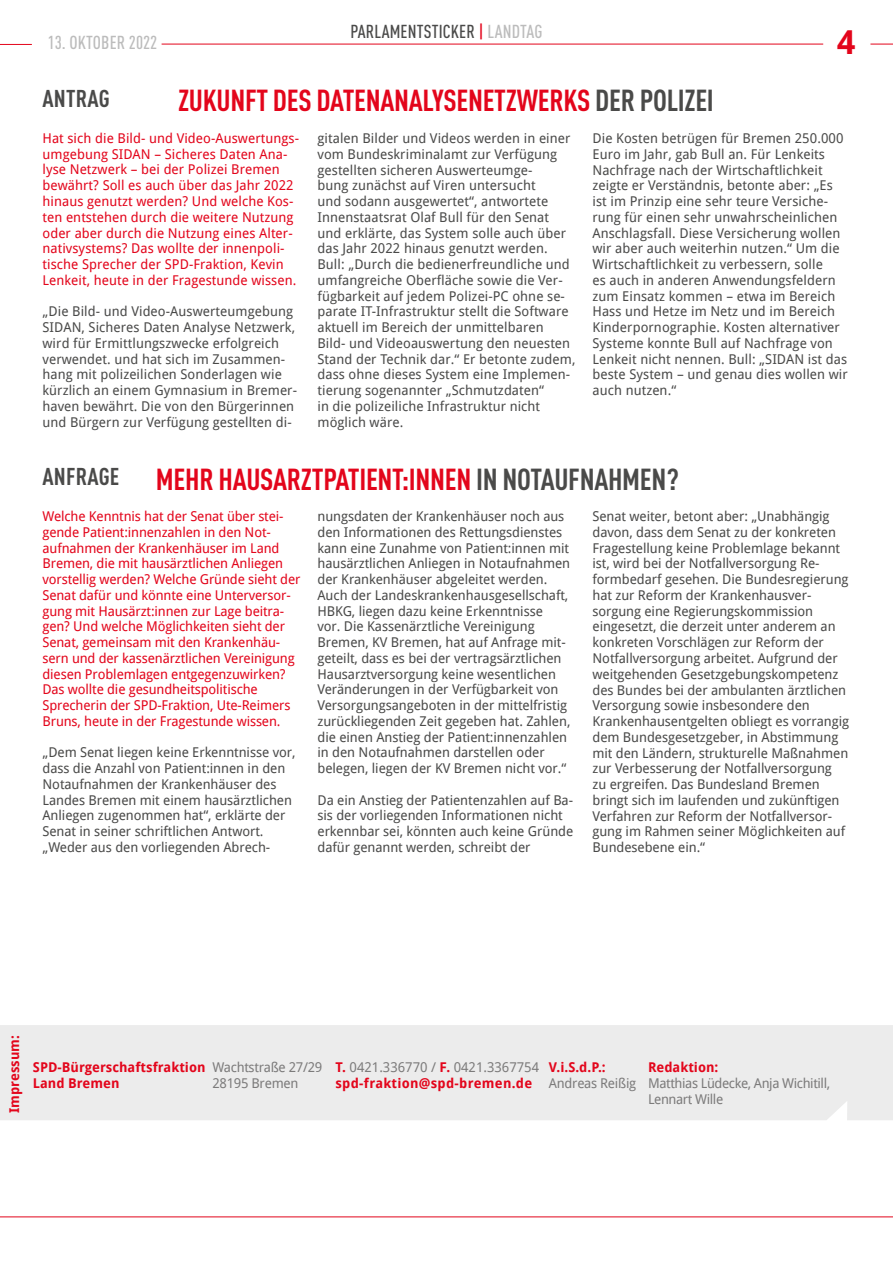
<style>
.page{position:relative;width:893px;height:1263px;background:#fff}
.page>*{position:absolute;margin:0;border:0;box-sizing:border-box;transform-origin:0 0}
.t1{font:700 33px "Droid Sans Pro";color:#e3051b}
.t2{font:700 condensed 30px "DINOT";letter-spacing:-.01em;color:#e3051b}
.t3{font:700 condensed 24px "DINOT";letter-spacing:.01em;color:#4a4a49}
.t4{font:500 condensed 18.6px "DINOT";letter-spacing:.01em;color:#4a4a49}
.t5{font:500 condensed 18.6px "DINOT";letter-spacing:.005em;color:#bcbcbc}
.t6{font:13.5px/15.8px "Droid Sans Pro";letter-spacing:-.005em;color:#4a4a49}
.t7{font:13.5px/15.8px "Droid Sans Pro";letter-spacing:-.01em;color:#e3051b}
.t8{font:13.5px/15.8px "Droid Sans Pro";letter-spacing:-.03em;color:#7c7b7b}
.t9{font:700 13.5px/15.8px "Droid Sans Pro";color:#e3051b}
.t10{font:700 13.5px/15.8px "Droid Sans Pro";letter-spacing:.02em;color:#e3051b}
.s1{color:#e3051b}
.s2{color:#bcbcbc}
.s3{color:#4a4a49}
.s4{font-size:24px;color:#4a4a49}
.s5{font-weight:400;color:#7c7b7b}
</style>
<div class="page">
<hr style="left:0;top:1216px;width:893px;height:1px;background:#e3051b">
<hr style="left:162px;top:44px;width:661px;height:1px;background:#e3051b">
<hr style="left:0;top:44px;width:32px;height:1px;background:#e3051b">
<svg style="left:870px;top:44px;width:23px;height:1px"></svg>
<div style="left:0;top:1025px;width:893px;height:95px;background:#ececec"></div>
<h3 class="t4" style="left:350px;top:20px;width:194px">PARLAMENTSTICKER <span class="s1">|</span> <span class="s2">LANDTAG</span></h3>
<h3 class="t5" style="left:48px;top:31px;width:111px">13. OKTOBER 2022</h3>
<h1 class="t1" style="left:837px;top:19px;width:20px">4</h1>
<h3 class="t3" style="left:43px;top:84px;width:69px">ANTRAG</h3>
<h2 class="t2" style="left:178px;top:83px;width:537px">ZUKUNFT DES DATENANALYSENETZWERKS <span class="s3">DER POLIZEI</span></h2>
<p class="t7" style="left:43px;top:130px;width:258px">Hat sich die Bild- und Video-Auswertungs&shy;umgebung SIDAN – Sicheres Daten Ana&shy;lyse Netzwerk – bei der Polizei Bremen bewährt? Soll es auch über das Jahr 2022 hinaus genutzt werden? Und welche Kos&shy;ten entstehen durch die weitere Nutzung oder aber durch die Nutzung eines Alter&shy;nativsystems? Das wollte der innenpoli&shy;tische Sprecher der SPD-Fraktion, Kevin Lenkeit, heute in der Fragestunde wissen.</p>
<p class="t6" style="left:43px;top:303px;width:256px">„Die Bild- und Video-Auswerteumgebung SIDAN, Sicheres Daten Analyse Netzwerk, wird für Ermittlungszwecke erfolgreich verwendet. und hat sich im Zusammen&shy;hang mit polizeilichen Sonderlagen wie kürzlich an einem Gymnasium in Bremer&shy;haven bewährt. Die von den Bürgerinnen und Bürgern zur Verfügung gestellten di-</p>
<p class="t6" style="left:317px;top:130px;width:259px">gitalen Bilder und Videos werden in einer vom Bundeskriminalamt zur Verfügung gestellten sicheren Auswerteumge-<br>bung zunächst auf Viren untersucht<br>und sodann ausgewertet“, antwortete Innenstaatsrat Olaf Bull für den Senat und erklärte, das System solle auch über das Jahr 2022 hinaus genutzt werden.<br>Bull: „Durch die bedienerfreundliche und umfangreiche Oberfläche sowie die Ver&shy;fügbarkeit auf jedem Polizei-PC ohne se&shy;parate IT-Infrastruktur stellt die Software aktuell im Bereich der unmittelbaren<br>Bild- und Videoauswertung den neuesten Stand der Technik dar.“ Er betonte zudem, dass ohne dieses System eine Implemen&shy;tierung sogenannter „Schmutzdaten“<br>in die polizeiliche Infrastruktur nicht möglich wäre.</p>
<p class="t6" style="left:592px;top:130px;width:257px">Die Kosten betrügen für Bremen 250.000<br>Euro im Jahr, gab Bull an. Für Lenkeits Nachfrage nach der Wirtschaftlichkeit zeigte er Verständnis, betonte aber: „Es ist im Prinzip eine sehr teure Versiche&shy;rung für einen sehr unwahrscheinlichen Anschlagsfall. Diese Versicherung wollen wir aber auch weiterhin nutzen.“ Um die Wirtschaftlichkeit zu verbessern, solle<br>es auch in anderen Anwendungsfeldern zum Einsatz kommen – etwa im Bereich Hass und Hetze im Netz und im Bereich Kinderpornographie. Kosten alternativer Systeme konnte Bull auf Nachfrage von Lenkeit nicht nennen. Bull: „SIDAN ist das beste System – und genau dies wollen wir auch nutzen.“</p>
<h2 class="t2" style="left:43px;top:461px;width:638px"><span class="s4">ANFRAGE</span> MEHR HAUSARZTPATIENT:INNEN <span class="s3">IN NOTAUFNAHMEN?</span></h2>
<p class="t7" style="left:43px;top:508px;width:259px">Welche Kenntnis hat der Senat über stei&shy;gende Patient:innenzahlen in den Not&shy;aufnahmen der Krankenhäuser im Land Bremen, die mit hausärztlichen Anliegen vorstellig werden? Welche Gründe sieht der Senat dafür und könnte eine Unterversor&shy;gung mit Hausärzt:innen zur Lage beitra&shy;gen? Und welche Möglichkeiten sieht der Senat, gemeinsam mit den Krankenhäu&shy;sern und der kassenärztlichen Vereinigung diesen Problemlagen entgegenzuwirken?<br>Das wollte die gesundheitspolitische Sprecherin der SPD-Fraktion, Ute-Reimers Bruns, heute in der Fragestunde wissen.</p>
<p class="t6" style="left:43px;top:744px;width:254px">„Dem Senat liegen keine Erkenntnisse vor, dass die Anzahl von Patient:innen in den Notaufnahmen der Krankenhäuser des Landes Bremen mit einem hausärztlichen Anliegen zugenommen hat“, erklärte der Senat in seiner schriftlichen Antwort. „Weder aus den vorliegenden Abrech-</p>
<p class="t6" style="left:317px;top:508px;width:254px">nungsdaten der Krankenhäuser noch aus den Informationen des Rettungsdienstes kann eine Zunahme von Patient:innen mit hausärztlichen Anliegen in Notaufnahmen der Krankenhäuser abgeleitet werden.<br>Auch der Landeskrankenhausgesellschaft, HBKG, liegen dazu keine Erkenntnisse<br>vor. Die Kassenärztliche Vereinigung Bremen, KV Bremen, hat auf Anfrage mit&shy;geteilt, dass es bei der vertragsärztlichen Hausarztversorgung keine wesentlichen Veränderungen in der Verfügbarkeit von Versorgungsangeboten in der mittelfristig zurückliegenden Zeit gegeben hat. Zahlen, die einen Anstieg der Patient:innenzahlen in den Notaufnahmen darstellen oder belegen, liegen der KV Bremen nicht vor.“</p>
<p class="t6" style="left:317px;top:791px;width:257px">Da ein Anstieg der Patientenzahlen auf Ba&shy;sis der vorliegenden Informationen nicht erkennbar sei, könnten auch keine Gründe dafür genannt werden, schreibt der</p>
<p class="t6" style="left:592px;top:508px;width:258px">Senat weiter, betont aber: „Unabhängig davon, dass dem Senat zu der konkreten Fragestellung keine Problemlage bekannt ist, wird bei der Notfallversorgung Re&shy;formbedarf gesehen. Die Bundesregierung hat zur Reform der Krankenhausver&shy;sorgung eine Regierungskommission eingesetzt, die derzeit unter anderem an konkreten Vorschlägen zur Reform der Notfallversorgung arbeitet. Aufgrund der weitgehenden Gesetzgebungskompetenz des Bundes bei der ambulanten ärztlichen Versorgung sowie insbesondere den Krankenhausentgelten obliegt es vorrangig dem Bundesgesetzgeber, in Abstimmung mit den Ländern, strukturelle Maßnahmen zur Verbesserung der Notfallversorgung zu ergreifen. Das Bundesland Bremen bringt sich im laufenden und zukünftigen Verfahren zur Reform der Notfallversor&shy;gung im Rahmen seiner Möglichkeiten auf Bundesebene ein.“</p>
<p class="t9" style="left:6px;top:1113px;width:79px;rotate:-90deg">Impressum:</p>
<p class="t9" style="left:33px;top:1059px;width:174px">SPD-Bürgerschaftsfraktion<br>Land Bremen</p>
<p class="t8" style="left:212px;top:1059px;width:112px">Wachtstraße 27/29<br>28195 Bremen</p>
<p class="t10" style="left:335px;top:1059px;width:205px">T. <span class="s5">0421.336770 /</span> F. <span class="s5">0421.3367754 </span>spd-fraktion@spd-bremen.de</p>
<p class="t9" style="left:549px;top:1059px;width:58px">V.i.S.d.P.:</p>
<p class="t8" style="left:549px;top:1075px;width:89px">Andreas Reißig</p>
<p class="t9" style="left:648px;top:1059px;width:72px">Redaktion:</p>
<p class="t8" style="left:648px;top:1075px;width:184px">Matthias Lüdecke, Anja Wichitill,<br>Lennart Wille</p>
</div>
